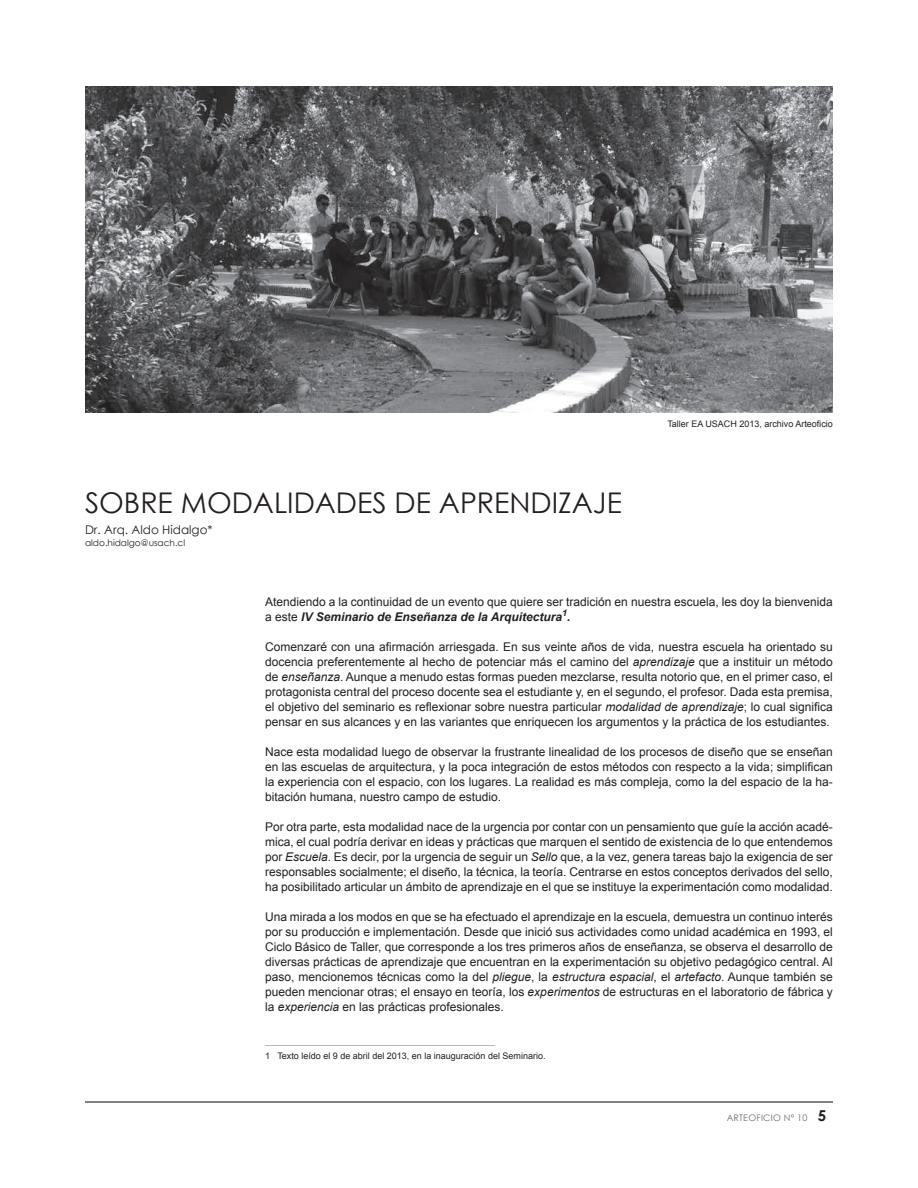
<style>
.page{position:relative;width:918px;height:1188px;background:#fff}
.page>*{position:absolute;margin:0;border:0;box-sizing:border-box;transform-origin:0 0}
.t1{font:28.5px "Century Gothic";color:#231f20}
.t2{font:12px/15px "Arial";color:#231f20;text-align:justify}
.t3{font:12px "Century Gothic";color:#231f20}
.t4{font:9px "Arial";color:#231f20}
.t5{font:9px "Century Gothic";color:#231f20}
.t6{font:9px "Century Gothic";letter-spacing:.025em;color:#6c6d70}
.s1{font-weight:700;font-style:italic}
.s2{font-style:italic}
.s3{font-weight:700;font-size:15px;color:#231f20}
</style>
<div class="page">
<hr style="left:85px;top:1101px;width:748px;height:2px;background:#808285">
<img style="left:85px;top:87px;width:748px;height:325px">
<hr style="left:265px;top:1045px;width:230px;height:1px;background:#b8b9bc">
<h1 class="t1" style="left:85px;top:483px;width:538px">SOBRE MODALIDADES DE APRENDIZAJE</h1>
<p class="t3" style="left:85px;top:521px;width:129px">Dr. Arq. Aldo Hidalgo*</p>
<p class="t5" style="left:85px;top:536px;width:102px">aldo.hidalgo@usach.cl</p>
<p class="t4" style="left:667px;top:418px;width:167px">Taller EA USACH 2013, archivo Arteoficio</p>
<p class="t2" style="left:265px;top:594px;width:569px">Atendiendo a la continuidad de un evento que quiere ser tradición en nuestra escuela, les doy la bienvenida a este <span class="s1">IV Seminario de Enseñanza de la Arquitectura</span><sup>1</sup><span class="s1">.</span></p>
<p class="t2" style="left:265px;top:639px;width:569px">Comenzaré con una afirmación arriesgada. En sus veinte años de vida, nuestra escuela ha orientado su docencia preferentemente al hecho de potenciar más el camino del <span class="s2">aprendizaje</span> que a instituir un método de <span class="s2">enseñanza</span>. Aunque a menudo estas formas pueden mezclarse, resulta notorio que, en el primer caso, el protagonista central del proceso docente sea el estudiante y, en el segundo, el profesor. Dada esta premisa, el objetivo del seminario es reflexionar sobre nuestra particular <span class="s2">modalidad de aprendizaje</span>; lo cual significa pensar en sus alcances y en las variantes que enriquecen los argumentos y la práctica de los estudiantes.</p>
<p class="t2" style="left:265px;top:744px;width:569px">Nace esta modalidad luego de observar la frustrante linealidad de los procesos de diseño que se enseñan en las escuelas de arquitectura, y la poca integración de estos métodos con respecto a la vida; simplifican la experiencia con el espacio, con los lugares. La realidad es más compleja, como la del espacio de la ha&shy;bitación humana, nuestro campo de estudio.</p>
<p class="t2" style="left:265px;top:819px;width:569px">Por otra parte, esta modalidad nace de la urgencia por contar con un pensamiento que guíe la acción acadé&shy;mica, el cual podría derivar en ideas y prácticas que marquen el sentido de existencia de lo que entendemos por <span class="s2">Escuela</span>. Es decir, por la urgencia de seguir un <span class="s2">Sello</span> que, a la vez, genera tareas bajo la exigencia de ser responsables socialmente; el diseño, la técnica, la teoría. Centrarse en estos conceptos derivados del sello, ha posibilitado articular un ámbito de aprendizaje en el que se instituye la experimentación como modalidad.</p>
<p class="t2" style="left:265px;top:909px;width:569px">Una mirada a los modos en que se ha efectuado el aprendizaje en la escuela, demuestra un continuo interés por su producción e implementación. Desde que inició sus actividades como unidad académica en 1993, el Ciclo Básico de Taller, que corresponde a los tres primeros años de enseñanza, se observa el desarrollo de diversas prácticas de aprendizaje que encuentran en la experimentación su objetivo pedagógico central. Al paso, mencionemos técnicas como la del <span class="s2">pliegue</span>, la <span class="s2">estructura espacial</span>, el <span class="s2">artefacto</span>. Aunque también se pueden mencionar otras; el ensayo en teoría, los <span class="s2">experimentos</span> de estructuras en el laboratorio de fábrica y la <span class="s2">experiencia</span> en las prácticas profesionales.</p>
<p class="t4" style="left:265px;top:1050px;width:282px">1 Texto leído el 9 de abril del 2013, en la inauguración del Seminario.</p>
<p class="t6" style="left:727px;top:1112px;width:101px">ARTEOFICIO N° 10 <span class="s3">5</span></p>
</div>
